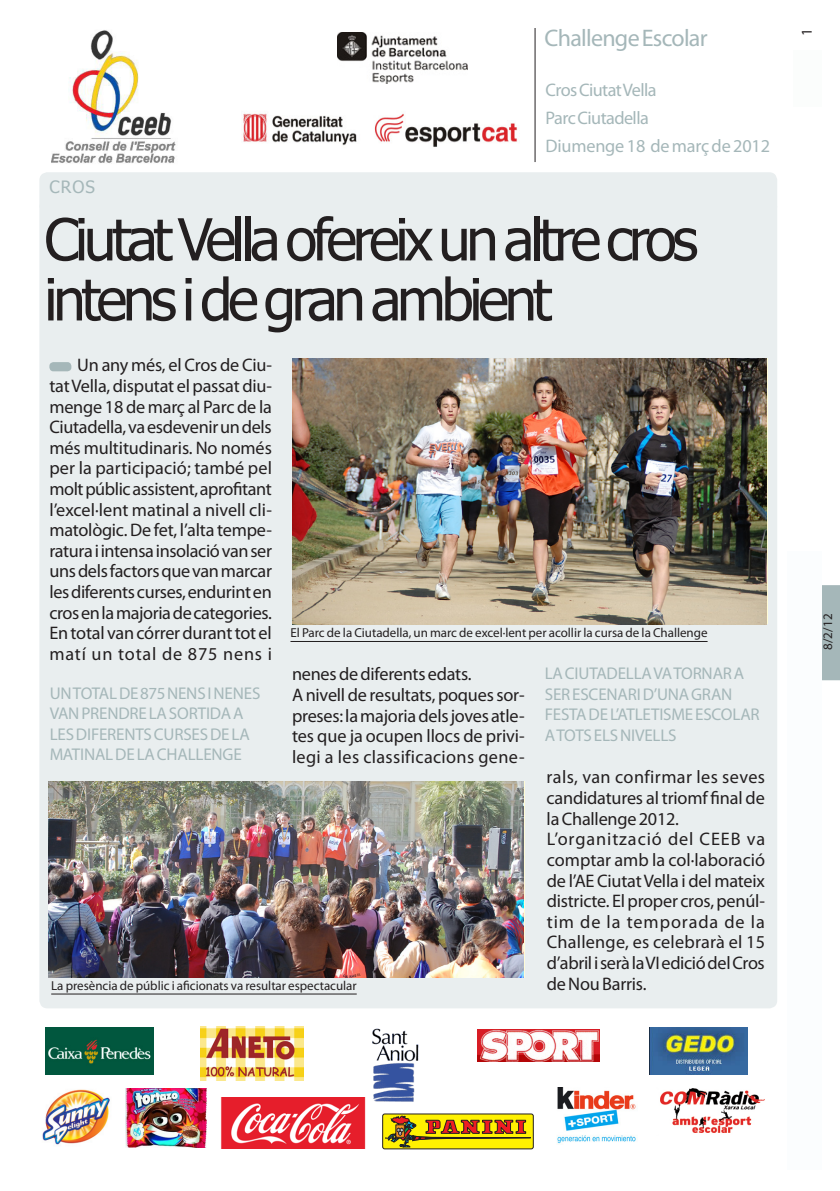
<style>
.page{position:relative;width:840px;height:1191px;background:#fff}
.page>*{position:absolute;margin:0;border:0;box-sizing:border-box;transform-origin:0 0}
.totc_TITULAR-noti-31{font:58px/60px "Tahoma";letter-spacing:-.075em;color:#231f20}
.t1{font:24px "Myriad Pro";letter-spacing:-.03em;color:#a5b7b9}
.totc_TEXT_BASE{font:18.2px/20.6px "Myriad Pro";letter-spacing:-.01em;color:#231f20;text-align:justify}
.t2{font:18.2px "Myriad Pro";letter-spacing:-.03em;color:#a5b7b9}
.t3{font:18.2px "Myriad Pro";letter-spacing:-.01em;color:#a5b7b9}
.totc_EPÍGRAF{font:17px "Myriad Pro";letter-spacing:-.01em;color:#a5b7b9}
.totc_EPÍGRAF-2{font:17px "Tahoma";color:#a5b7b9}
.totc_PEU_FOTO{font:13px "Myriad Pro";color:#231f20}
.totc_FRASE_noti-càrr{font:13px "Myriad Pro";color:#231f20}
</style>
<div class="page">
<div style="left:822px;top:585px;width:17px;height:95px;background:#a5b7b9"></div>
<div style="left:39px;top:200px;width:737px;height:808px;background:#e9eeef;border-radius:8px"></div>
<div style="left:49px;top:362px;width:22px;height:9px;background:#a5b7b9;border-radius:4px"></div>
<div style="left:39px;top:172px;width:737px;height:41px;background:#e9eeef;border-radius:8px"></div>
<img style="left:292px;top:358px;width:474px;height:266px">
<hr style="left:290px;top:641px;width:417px;height:1px;background:#231f20">
<hr style="left:534px;top:28px;width:1px;height:134px;background:#231f20">
<div style="left:787px;top:550px;width:34px;height:619px;background:#fbfdfe"></div>
<div style="left:793px;top:50px;width:28px;height:57px;background:#fbfdfc"></div>
<img style="left:52px;top:30px;width:124px;height:133px">
<img style="left:337px;top:32px;width:130px;height:51px">
<img style="left:48px;top:781px;width:475px;height:197px">
<hr style="left:51px;top:993px;width:305px;height:1px;background:#231f20">
<img style="left:243px;top:113px;width:275px;height:34px">
<img style="left:45px;top:1027px;width:108px;height:47px">
<img style="left:660px;top:1088px;width:105px;height:45px">
<img style="left:201px;top:1026px;width:102px;height:54px">
<img style="left:42px;top:1089px;width:68px;height:56px">
<img style="left:126px;top:1088px;width:80px;height:59px">
<div style="left:382px;top:1113px;width:151px;height:36px;border:1px solid #231f20;border-radius:2px"></div>
<svg style="left:385px;top:1113px;width:145px;height:34px;background:#c6a312"></svg>
<img style="left:649px;top:1027px;width:98px;height:47px">
<img style="left:477px;top:1029px;width:122px;height:33px">
<img style="left:557px;top:1087px;width:79px;height:57px">
<img style="left:372px;top:1028px;width:47px;height:73px">
<img style="left:221px;top:1097px;width:145px;height:51px">
<p class="t1" style="left:544px;top:23px;width:164px">Challenge Escolar</p>
<p class="totc_EPÍGRAF-2" style="left:49px;top:176px;width:47px">cros</p>
<p class="t2" style="left:545px;top:78px;width:112px">Cros Ciutat Vella</p>
<p class="t2" style="left:545px;top:106px;width:105px">Parc Ciutadella</p>
<p class="t3" style="left:545px;top:134px;width:226px">Diumenge 1 8 de març de 201 2</p>
<p class="totc_TITULAR-noti-31" style="left:44px;top:206px;width:655px">Ciutat Vella ofereix un altre cros intens i de gran ambient</p>
<p class="totc_TEXT_BASE" style="left:49px;top:355px;width:224px;text-indent:28px">Un any més, el Cros de Ciu&shy;tat Vella, disputat el passat diu&shy;menge 1 8 de març al Parc de la Ciutadella, va esdevenir un dels més multitudinaris. No només per la participació; també pel molt públic assistent, aprofitant l’excel·lent matinal a nivell cli&shy;matològic. De fet, l’alta tempe&shy;ratura i intensa insolació van ser uns dels factors que van marcar les diferents curses, endurint en cros en la majoria de categories.<br>En total van córrer durant tot el matí un total de 875 nens i</p>
<p class="totc_EPÍGRAF" style="left:50px;top:682px;width:33px">un total</p>
<p class="totc_EPÍGRAF" style="left:119px;top:682px;width:59px">de 875 nens</p>
<p class="totc_EPÍGRAF" style="left:207px;top:682px;width:16px">i nenes</p>
<p class="totc_EPÍGRAF" style="left:50px;top:703px;width:11px">van</p>
<p class="totc_EPÍGRAF" style="left:81px;top:703px;width:11px">prendre</p>
<p class="totc_EPÍGRAF" style="left:149px;top:703px;width:30px">la sortida</p>
<p class="totc_EPÍGRAF" style="left:233px;top:703px;width:10px">a</p>
<p class="totc_EPÍGRAF" style="left:50px;top:723px;width:36px">les diferents</p>
<p class="totc_EPÍGRAF" style="left:154px;top:723px;width:10px">curses</p>
<p class="totc_EPÍGRAF" style="left:210px;top:723px;width:31px">de la</p>
<p class="totc_EPÍGRAF" style="left:50px;top:744px;width:10px">matinal</p>
<p class="totc_EPÍGRAF" style="left:115px;top:744px;width:52px">delachallen</p>
<p class="totc_EPÍGRAF" style="left:222px;top:744px;width:19px">ge</p>
<p class="totc_PEU_FOTO" style="left:290px;top:625px;width:418px">El Parc de la Ciutadella, un marc de excel·lent per acollir la cursa de la Challenge</p>
<p class="totc_TEXT_BASE" style="left:292px;top:664px;width:181px">nenes de diferents edats.</p>
<p class="totc_TEXT_BASE" style="left:292px;top:684px;width:234px">A nivell de resultats, poques sor&shy;preses: la majoria dels joves atle&shy;tes que ja ocupen llocs de privi&shy;legi a les classificacions gene-</p>
<p class="totc_EPÍGRAF" style="left:544px;top:663px;width:30px">la ciutadella</p>
<p class="totc_EPÍGRAF" style="left:653px;top:663px;width:31px">va tornar</p>
<p class="totc_EPÍGRAF" style="left:733px;top:663px;width:10px">a</p>
<p class="totc_EPÍGRAF" style="left:544px;top:683px;width:37px">ser escenari</p>
<p class="totc_EPÍGRAF" style="left:642px;top:683px;width:26px">d’una</p>
<p class="totc_EPÍGRAF" style="left:690px;top:683px;width:22px">gran</p>
<p class="totc_EPÍGRAF" style="left:544px;top:704px;width:10px">festa</p>
<p class="totc_EPÍGRAF" style="left:588px;top:704px;width:39px">de l’atletisme</p>
<p class="totc_EPÍGRAF" style="left:694px;top:704px;width:10px">escolar</p>
<p class="totc_EPÍGRAF" style="left:544px;top:724px;width:22px">atots</p>
<p class="totc_EPÍGRAF" style="left:593px;top:724px;width:36px">els nivells</p>
<p class="totc_PEU_FOTO" style="left:51px;top:977px;width:307px">La presència de públic i aficionats va resultar espectacular</p>
<p class="totc_TEXT_BASE" style="left:546px;top:767px;width:220px">rals, van confirmar les seves candidatures al triomf final de la Challenge 201 2.</p>
<p class="totc_TEXT_BASE" style="left:546px;top:828px;width:220px">L’organització del CEEB va comptar amb la col·laboració de l’AE Ciutat Vella i del mateix districte. El proper cros, penúl&shy;tim de la temporada de la Challenge, es celebrarà el 1 5 d’abril i serà la VI edició del Cros de Nou Barris.</p>
<p class="totc_FRASE_noti-càrr" style="left:819px;top:650px;width:38px;rotate:-90deg">8/2/1 2</p>
</div>
